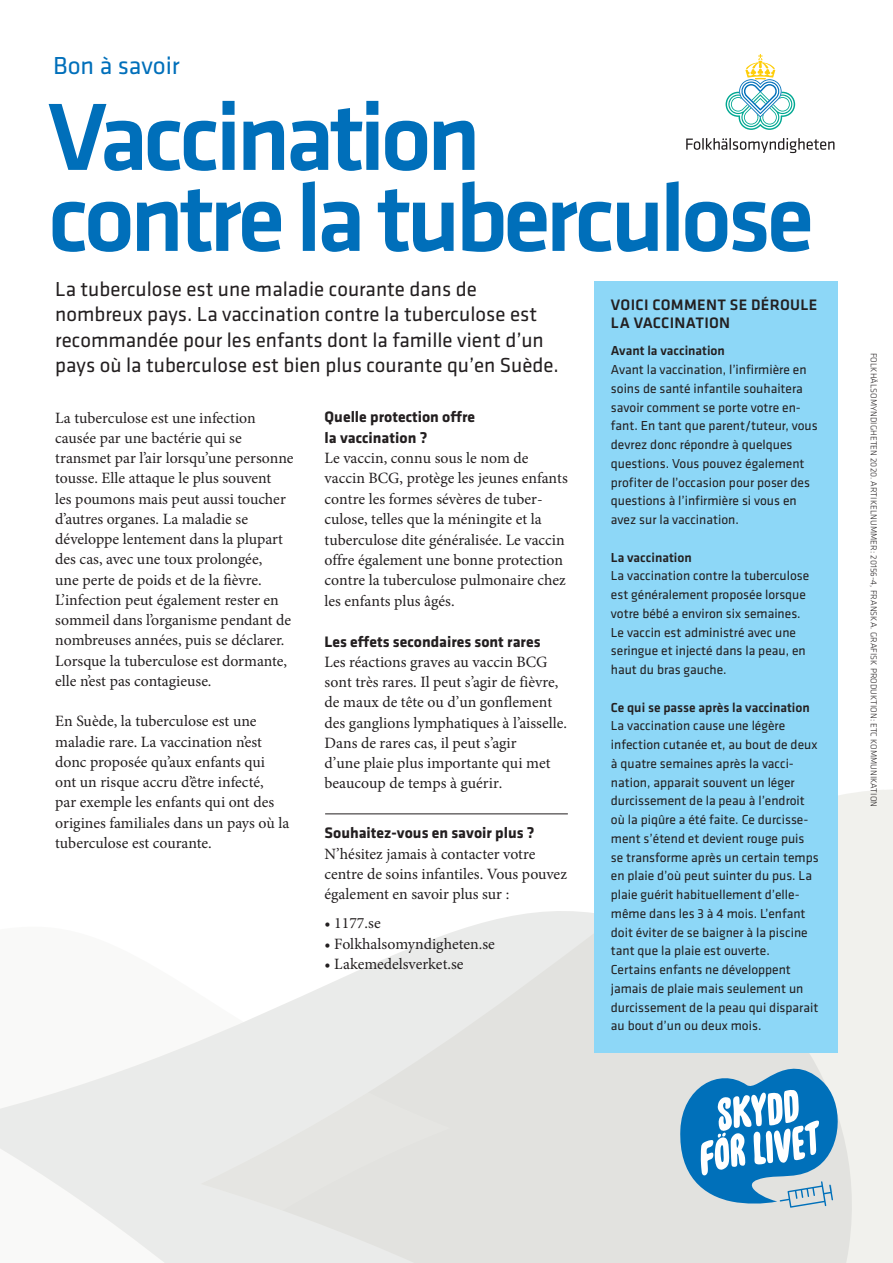
<style>
.page{position:relative;width:893px;height:1263px;background:#fff}
.page>*{position:absolute;margin:0;border:0;box-sizing:border-box;transform-origin:0 0}
.t1{font:500 99px/81px "Klavika";letter-spacing:-.05em;color:#006fba}
.t2{font:25.5px "Klavika";color:#006fba}
.t3{font:21px/25.5px "Klavika";color:#231f20}
.t4{font:15.75px/20.2px "Minion Pro";color:#231f20}
.t5{font:700 15.75px/20.4px "Klavika";color:#231f20}
.t6{font:500 15.75px/18px "Klavika";letter-spacing:.02em;color:#231f20}
.t7{font:13.5px/18.8px "Klavika";color:#231f20}
.t8{font:500 13.5px "Klavika";color:#231f20}
.t9{font:300 9px "Klavika";letter-spacing:.01em;color:#231f20}
</style>
<div class="page">
<svg style="left:325px;top:790px;width:568px;height:473px"></svg>
<svg style="left:325px;top:890px;width:546px;height:373px;background:#e6e7e4"></svg>
<svg style="left:0;top:927px;width:450px;height:336px;fill:#eaebea"></svg>
<div style="left:594px;top:281px;width:244px;height:771px;background:#8dd7f7"></div>
<svg style="left:678px;top:1048px;width:167px;height:160px"></svg>
<hr style="left:325px;top:813px;width:243px;height:1px;background:#231f20">
<svg style="left:686px;top:138px;width:148px;height:15px"></svg>
<svg style="left:726px;top:54px;width:69px;height:76px"></svg>
<h2 class="t2" style="left:53px;top:49px;width:128px">Bon à savoir</h2>
<h1 class="t1" style="left:48px;top:94px;width:768px">Vaccination<br>contre la tuberculose</h1>
<h3 class="t3" style="left:55px;top:276px;width:505px">La tuberculose est une maladie courante dans de nombreux pays. La vaccination contre la tuberculose est recommandée pour les enfants dont la famille vient d’un pays où la tuberculose est bien plus courante qu’en Suède.</h3>
<p class="t4" style="left:55px;top:407px;width:240px">La tuberculose est une infection causée par une bactérie qui se transmet par l’air lorsqu’une personne tousse. Elle attaque le plus souvent<br>les poumons mais peut aussi toucher d’autres organes. La maladie se développe lentement dans la plupart des cas, avec une toux prolongée,<br>une perte de poids et de la fièvre.<br>L’infection peut également rester en sommeil dans l’organisme pendant de nombreuses années, puis se déclarer.<br>Lorsque la tuberculose est dormante, elle n’est pas contagieuse.</p>
<p class="t4" style="left:55px;top:711px;width:236px">En Suède, la tuberculose est une maladie rare. La vaccination n’est donc proposée qu’aux enfants qui ont un risque accru d’être infecté,<br>par exemple les enfants qui ont des origines familiales dans un pays où la tuberculose est courante.</p>
<p class="t6" style="left:611px;top:295px;width:208px">VOICI COMMENT SE DÉROULE<br>LA VACCINATION</p>
<p class="t8" style="left:611px;top:342px;width:116px">Avant la vaccination</p>
<p class="t7" style="left:611px;top:360px;width:208px">Avant la vaccination, l’infirmière en soins de santé infantile souhaitera savoir comment se porte votre en&shy;fant. En tant que parent/tuteur, vous devrez donc répondre à quelques questions. Vous pouvez également profiter de l’occasion pour poser des questions à l’infirmière si vous en avez sur la vaccination.</p>
<p class="t8" style="left:611px;top:548px;width:82px">La vaccination</p>
<p class="t7" style="left:611px;top:566px;width:200px">La vaccination contre la tuberculose est généralement proposée lorsque votre bébé a environ six semaines.<br>Le vaccin est administré avec une seringue et injecté dans la peau, en haut du bras gauche.</p>
<p class="t8" style="left:611px;top:698px;width:200px">Ce qui se passe après la vaccination</p>
<p class="t7" style="left:611px;top:716px;width:209px">La vaccination cause une légère infection cutanée et, au bout de deux à quatre semaines après la vacci&shy;nation, apparait souvent un léger durcissement de la peau à l’endroit où la piqûre a été faite. Ce durcisse&shy;ment s’étend et devient rouge puis se transforme après un certain temps en plaie d’où peut suinter du pus. La plaie guérit habituellement d’elle&shy;même dans les 3 à 4 mois. L’enfant doit éviter de se baigner à la piscine tant que la plaie est ouverte.<br>Certains enfants ne développent jamais de plaie mais seulement un durcissement de la peau qui disparait au bout d’un ou deux mois.</p>
<p class="t5" style="left:325px;top:406px;width:152px">Quelle protection offre la vaccination ?</p>
<p class="t4" style="left:325px;top:448px;width:245px">Le vaccin, connu sous le nom de vaccin BCG, protège les jeunes enfants contre les formes sévères de tuber&shy;culose, telles que la méningite et la tuberculose dite généralisée. Le vaccin offre également une bonne protection contre la tuberculose pulmonaire chez les enfants plus âgés.</p>
<p class="t5" style="left:325px;top:630px;width:217px">Les effets secondaires sont rares</p>
<p class="t4" style="left:325px;top:651px;width:244px">Les réactions graves au vaccin BCG sont très rares. Il peut s’agir de fièvre, de maux de tête ou d’un gonflement des ganglions lymphatiques à l’aisselle.<br>Dans de rares cas, il peut s’agir<br>d’une plaie plus importante qui met beaucoup de temps à guérir.</p>
<p class="t5" style="left:325px;top:822px;width:211px">Souhaitez-vous en savoir plus ?</p>
<p class="t4" style="left:325px;top:843px;width:244px">N’hésitez jamais à contacter votre centre de soins infantiles. Vous pouvez également en savoir plus sur :</p>
<p class="t4" style="left:325px;top:913px;width:58px">• 1177.se</p>
<p class="t4" style="left:325px;top:933px;width:172px">• Folkhalsomyndigheten.se</p>
<p class="t4" style="left:325px;top:954px;width:141px">• Lakemedelsverket.se</p>
<p class="t9" style="left:879px;top:352px;width:456px;rotate:90deg">FOLKHÄLSOMYNDIGHETEN 2020. ARTIKELNUMMER: 20156-4, FRANSKA. GRAFISK PRODUKTION: ETC KOMMUNIKATION</p>
</div>
